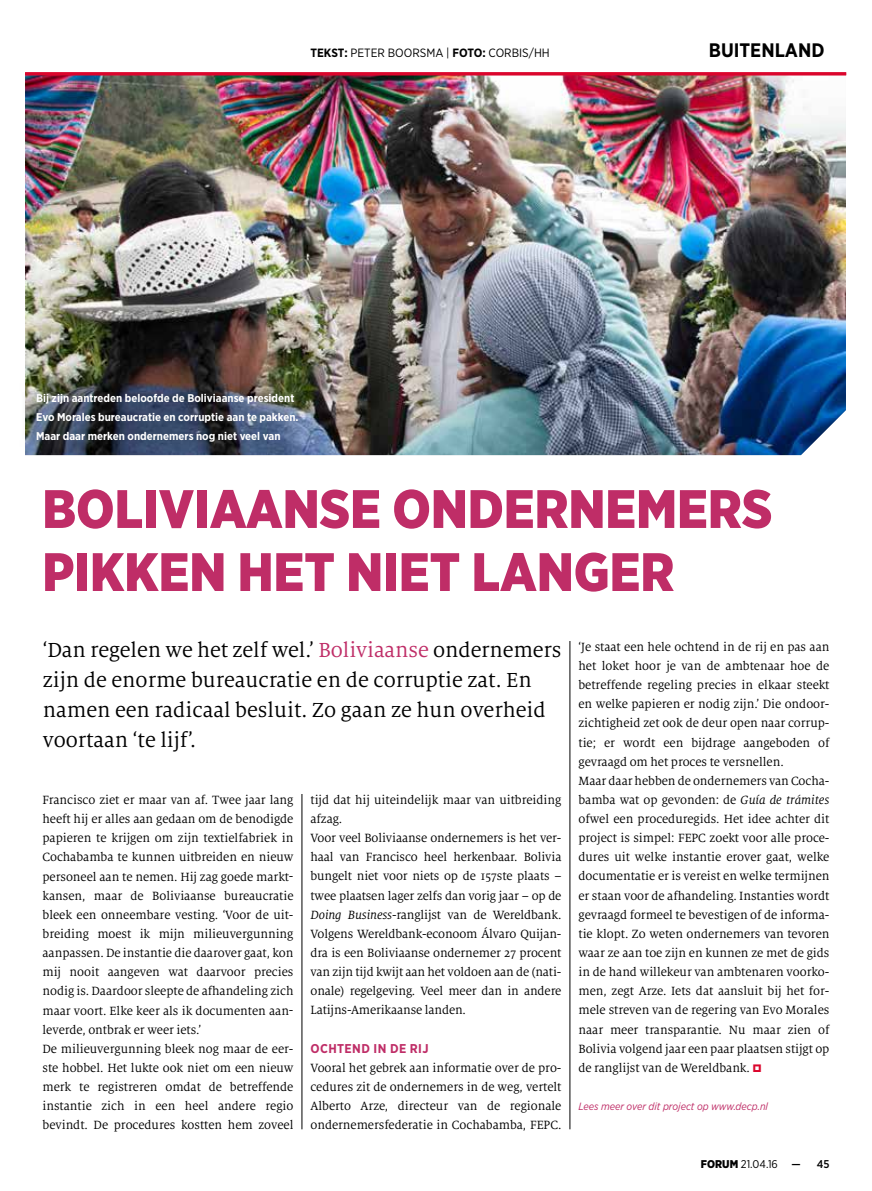
<style>
.page{position:relative;width:872px;height:1191px;background:#fff}
.page>*{position:absolute;margin:0;border:0;box-sizing:border-box;transform-origin:0 0}
.t1{font:900 54px/63px "Gotham Narrow";color:#bf2d67}
.t2{font:22.5px/30px "Milo Serif Pro";color:#000}
.t3{font:700 19.5px "Gotham Narrow";color:#000}
.t4{font:13.2px/19.2px "Milo Serif Pro";letter-spacing:-.005em;color:#000}
.t5{font:700 12.75px "Gotham Narrow";letter-spacing:.03em;color:#bf2d67}
.t6{font:12px "Gotham Narrow";color:#000}
.t7{font:700 11.25px/19.2px "Gotham Narrow";color:#fff}
.t8{font:11.25px "Gotham Narrow";color:#000}
.t9{font:500 11.25px "Gotham Narrow";color:#000}
.t10{font:italic 10.5px "Gotham Narrow";color:#bf2d67}
.s1{font-weight:700}
.s2{color:#bf2d67}
.s3{font-style:italic}
.s4{font-weight:900}
.s5{font-weight:500}
</style>
<div class="page">
<img style="left:25px;top:75px;width:821px;height:380px">
<hr style="left:25px;top:72px;width:821px;height:3px;background:#db052c">
<div style="left:19px;top:376px;width:294px;height:83px;background:#000;opacity:.95"></div>
<hr style="left:302px;top:794px;width:1px;height:335px;background:#000">
<hr style="left:569px;top:641px;width:1px;height:488px;background:#000">
<p class="t6" style="left:310px;top:46px;width:241px"><span class="s1">TEKST:</span> PETER BOORSMA | <span class="s1">FOTO:</span> CORBIS/HH</p>
<h3 class="t3" style="left:709px;top:38px;width:117px">BUITENLAND</h3>
<p class="t7" style="left:36px;top:388px;width:264px">Bij zijn aantreden beloofde de Boliviaanse president<br>Evo Morales bureaucratie en corruptie aan te pakken.<br>Maar daar merken ondernemers nog niet veel van</p>
<h1 class="t1" style="left:42px;top:477px;width:731px">BOLIVIAANSE ONDERNEMERS<br>PIKKEN HET NIET LANGER</h1>
<h2 class="t2" style="left:43px;top:634px;width:520px">‘Dan regelen we het zelf wel.’ <span class="s2">Boliviaanse</span> ondernemers zijn de enorme bureaucratie en de corruptie zat. En namen een radicaal besluit. Zo gaan ze hun overheid voortaan ‘te lijf’.</h2>
<p class="t4" style="left:43px;top:790px;width:252px">Francisco ziet er maar van af. Twee jaar lang heeft hij er alles aan gedaan om de benodigde papieren te krijgen om zijn textielfabriek in Cochabamba te kunnen uitbreiden en nieuw personeel aan te nemen. Hij zag goede markt&shy;kansen, maar de Boliviaanse bureaucratie bleek een onneembare vesting. ‘Voor de uit&shy;breiding moest ik mijn milieuvergunning aanpassen. De instantie die daarover gaat, kon mij nooit aangeven wat daarvoor precies nodig is. Daardoor sleepte de afhandeling zich maar voort. Elke keer als ik documenten aan&shy;leverde, ontbrak er weer iets.’<br>De milieuvergunning bleek nog maar de eer&shy;ste hobbel. Het lukte ook niet om een nieuw merk te registreren omdat de betreffende instantie zich in een heel andere regio bevindt. De procedures kostten hem zoveel</p>
<p class="t4" style="left:310px;top:790px;width:252px">tijd dat hij uiteindelijk maar van uitbreiding afzag.<br>Voor veel Boliviaanse ondernemers is het ver&shy;haal van Francisco heel herkenbaar. Bolivia bungelt niet voor niets op de 157ste plaats – twee plaatsen lager zelfs dan vorig jaar – op de <span class="s3">Doing Business</span>-ranglijst van de Wereldbank.<br>Volgens Wereldbank-econoom Álvaro Quijan&shy;dra is een Boliviaanse ondernemer 27 procent van zijn tijd kwijt aan het voldoen aan de (nati&shy;onale) regelgeving. Veel meer dan in andere Latijns-Amerikaanse landen.</p>
<p class="t5" style="left:310px;top:1040px;width:120px">OCHTEND IN DE RIJ</p>
<p class="t4" style="left:310px;top:1058px;width:252px;text-align:justify">Vooral het gebrek aan informatie over de pro&shy;cedures zit de ondernemers in de weg, vertelt Alberto Arze, directeur van de regionale ondernemersfederatie in Cochabamba, FEPC.</p>
<p class="t4" style="left:578px;top:637px;width:252px">‘Je staat een hele ochtend in de rij en pas aan het loket hoor je van de ambtenaar hoe de betreffende regeling precies in elkaar steekt en welke papieren er nodig zijn.’ Die ondoor&shy;zichtigheid zet ook de deur open naar corrup&shy;tie; er wordt een bijdrage aangeboden of gevraagd om het proces te versnellen.<br>Maar daar hebben de ondernemers van Cocha&shy;bamba wat op gevonden: de <span class="s3">Guía de trámites </span>ofwel een proceduregids. Het idee achter dit project is simpel: FEPC zoekt voor alle proce&shy;dures uit welke instantie erover gaat, welke documentatie er is vereist en welke termijnen er staan voor de afhandeling. Instanties wordt gevraagd formeel te bevestigen of de informa&shy;tie klopt. Zo weten ondernemers van tevoren waar ze aan toe zijn en kunnen ze met de gids in de hand willekeur van ambtenaren voorko&shy;men, zegt Arze. Iets dat aansluit bij het for&shy;mele streven van de regering van Evo Morales naar meer transparantie. Nu maar zien of Bolivia volgend jaar een paar plaatsen stijgt op de ranglijst van de Wereldbank.</p>
<p class="t10" style="left:578px;top:1100px;width:191px">Lees meer over dit project op www.decp.nl</p>
<p class="t8" style="left:701px;top:1156px;width:102px"><span class="s4">FORUM</span> 21.04.16 <span class="s5">—</span></p>
<p class="t9" style="left:816px;top:1156px;width:14px">45</p>
</div>
